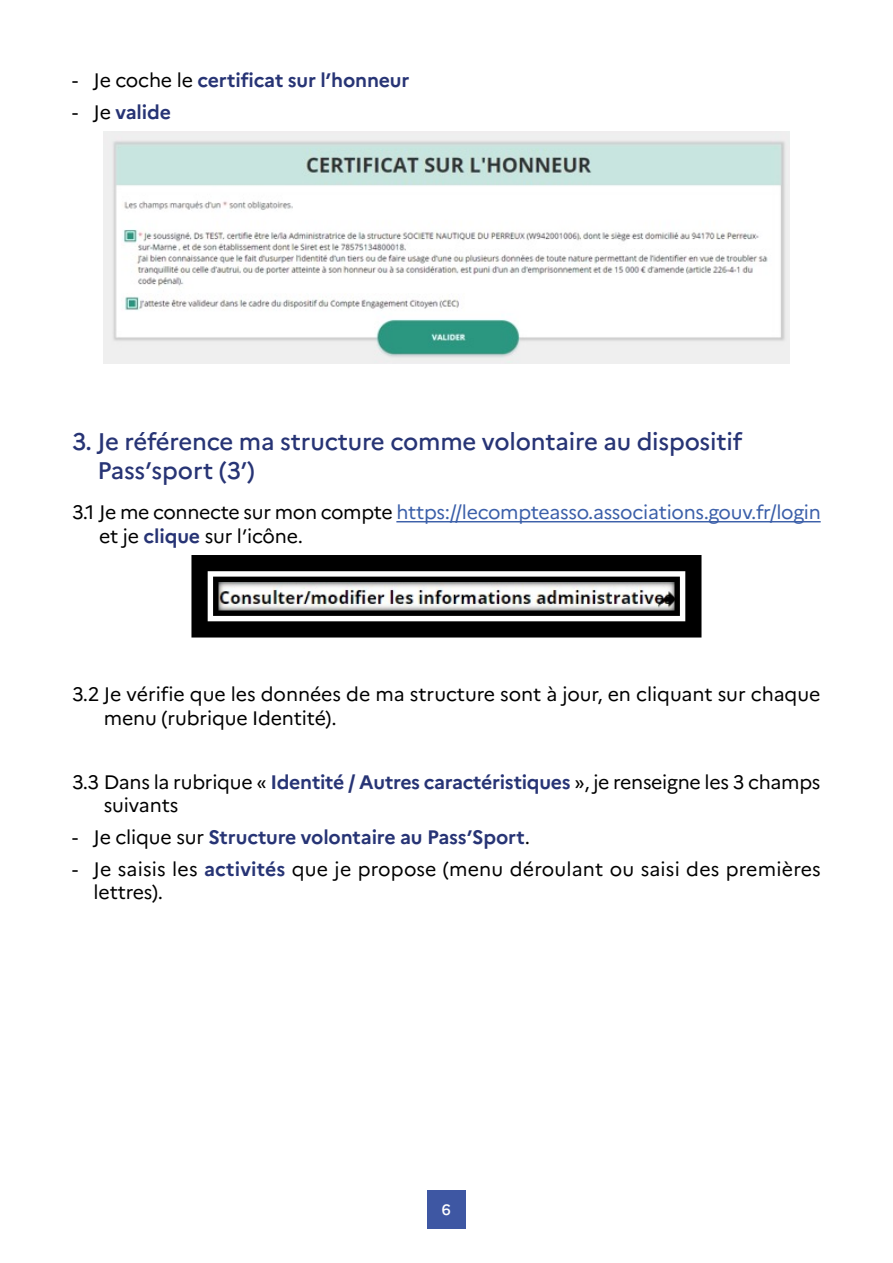
<style>
.page{position:relative;width:893px;height:1263px;background:#fff}
.page>*{position:absolute;margin:0;border:0;box-sizing:border-box;transform-origin:0 0}
.t1{font:500 24px/28.8px "Marianne";letter-spacing:-.01em;color:#273475}
.t2{font:19.5px/23.4px "Marianne";letter-spacing:-.005em;color:#000}
.t3{font:19.5px/23.4px "Marianne";letter-spacing:-.015em;color:#3b5fa9}
.t4{font:700 19.5px "Marianne";letter-spacing:-.01em;color:#273475}
.t5{font:500 15px "Marianne";color:#fff}
.s1{font-weight:400;color:#000}
.s2{color:#000}
.s3{font-weight:700;color:#273475}
</style>
<div class="page">
<div style="left:427px;top:1191px;width:39px;height:38px;background:#3e57a3"></div>
<hr style="left:396px;top:521px;width:425px;height:1px;background:#3b5fa9">
<img style="left:104px;top:131px;width:685px;height:233px">
<svg style="left:191px;top:555px;width:510px;height:82px"></svg>
<p class="t4" style="left:72px;top:68px;width:339px"><span class="s1">- Je coche le</span> certificat sur l’honneur</p>
<p class="t4" style="left:72px;top:100px;width:100px"><span class="s1">- Je</span> valide</p>
<p class="t1" style="left:97px;top:427px;width:646px;text-indent:-25px">3. Je référence ma structure comme volontaire au dispositif<br>Pass’sport (3’)</p>
<p class="t3" style="left:99px;top:500px;width:723px;text-indent:-27px"><span class="s2">3.1 Je me connecte sur mon compte</span> https://lecompteasso.associations.gouv.fr/login <span class="s2">et je</span> <span class="s3">clique</span> <span class="s2">sur l’icône.</span></p>
<p class="t2" style="left:104px;top:683px;width:718px;text-indent:-32px">3.2 Je vérifie que les données de ma structure sont à jour, en cliquant sur chaque menu (rubrique Identité).</p>
<p class="t2" style="left:104px;top:770px;width:718px;text-indent:-31px">3.3 Dans la rubrique « <span class="s3">Identité / Autres caractéristiques</span> », je renseigne les 3 champs suivants</p>
<p class="t4" style="left:72px;top:825px;width:459px"><span class="s1">- Je clique sur</span> Structure volontaire au Pass’Sport<span class="s1">.</span></p>
<p class="t2" style="left:94px;top:857px;width:729px;text-indent:-21px">- Je saisis les <span class="s3">activités</span> que je propose (menu déroulant ou saisi des premières lettres).</p>
<p class="t5" style="left:442px;top:1201px;width:10px">6</p>
</div>
